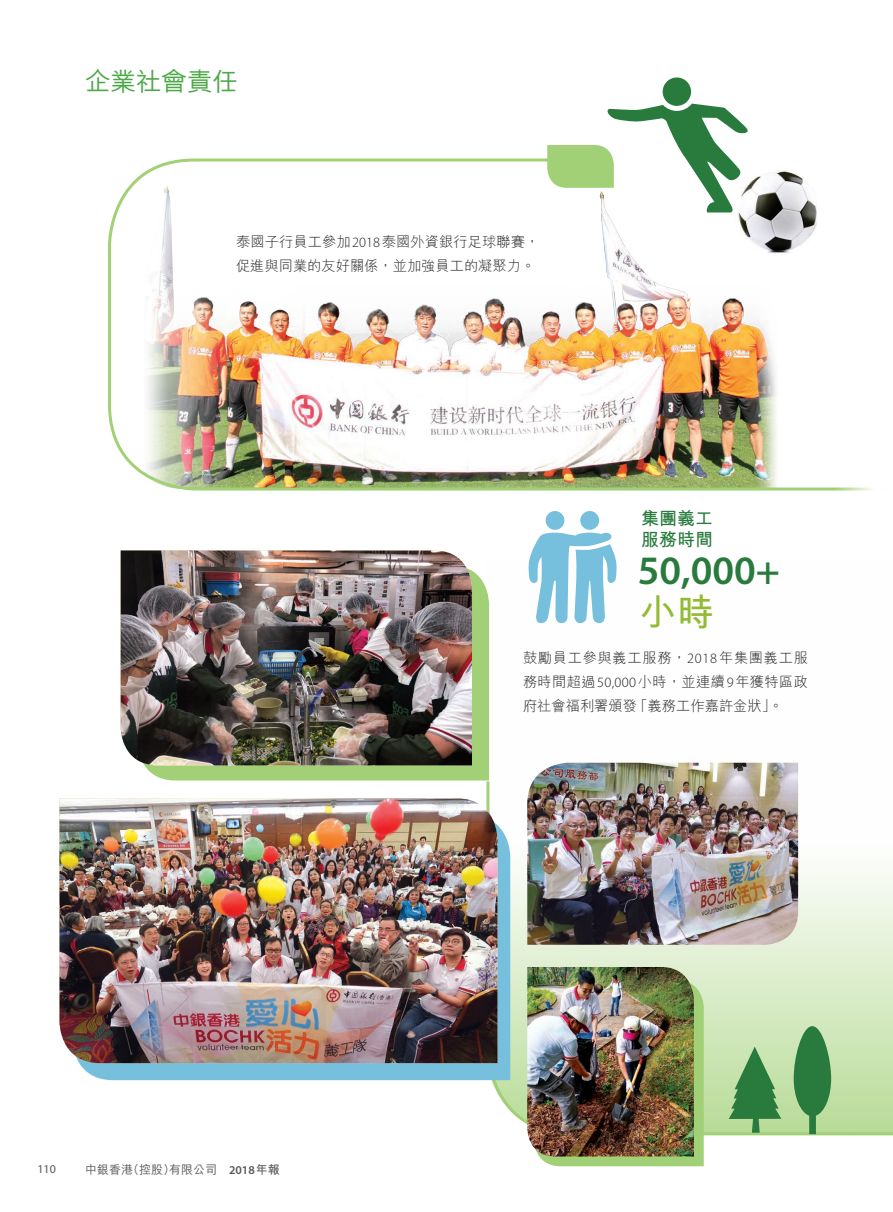
<style>
.page{position:relative;width:893px;height:1212px;background:#fff}
.page>*{position:absolute;margin:0;border:0;box-sizing:border-box;transform-origin:0 0}
.t1{font:600 40.5px "Myriad Pro";color:#287a3d}
.t2{font:700 37.5px "M Hei HK";color:#92bb34}
.t3{font:500 25.5px "M Hei HK";color:#4ca847}
.t4{font:700 18px/21px "M Hei HK";color:#287a3d}
.t5{font:300 14.25px/24px "M Hei HK";letter-spacing:.005em;color:#231f20}
.t6{font:500 12px "M Hei HK";color:#57585a}
.t7{font:12px "Myriad Pro";color:#57585a}
.s1{font-family:"Myriad Pro"}
.s2{font-family:"Myriad Pro";font-weight:600}
.s3{font-weight:700}
</style>
<div class="page">
<svg style="left:485px;top:780px;width:408px;height:356px"></svg>
<img style="left:108px;top:158px;width:764px;height:333px">
<svg style="left:144px;top:571px;width:345px;height:209px;fill:#a1d076"></svg>
<svg style="left:547px;top:77px;width:204px;height:135px"></svg>
<div style="left:580px;top:511px;width:19px;height:19px;background:#76bfdd;border-radius:50%"></div>
<div style="left:546px;top:511px;width:18px;height:19px;background:#76bfdd;border-radius:50%"></div>
<svg style="left:528px;top:532px;width:89px;height:91px"></svg>
<img style="left:121px;top:550px;width:351px;height:215px">
<img style="left:527px;top:763px;width:271px;height:182px">
<svg style="left:79px;top:815px;width:431px;height:265px;fill:#76bfdd"></svg>
<img style="left:60px;top:798px;width:437px;height:265px">
<svg style="left:539px;top:980px;width:165px;height:186px"></svg>
<img style="left:527px;top:967px;width:167px;height:189px">
<svg style="left:794px;top:1026px;width:37px;height:108px"></svg>
<svg style="left:729px;top:1046px;width:52px;height:87px"></svg>
<h3 class="t3" style="left:85px;top:63px;width:154px">企業社會責任</h3>
<p class="t5" style="left:236px;top:229px;width:305px">泰國子行員工參加<span class="s1">2018</span>泰國外資銀行足球聯賽，促進與同業的友好關係，並加強員工的凝聚力。</p>
<p class="t4" style="left:641px;top:506px;width:73px">集團義工服務時間</p>
<h1 class="t1" style="left:638px;top:544px;width:144px">50,000+</h1>
<h2 class="t2" style="left:639px;top:585px;width:77px">小時</h2>
<p class="t7" style="left:37px;top:1161px;width:20px">110</p>
<p class="t6" style="left:85px;top:1160px;width:196px">中銀香港（控股）有限公司 <span class="s2">2018</span><span class="s3">年報</span></p>
<p class="t5" style="left:523px;top:645px;width:286px;text-align:justify">鼓勵員工參與義工服務，<span class="s1">2018</span>年集團義工服務時間超過<span class="s1">50,000</span>小時，並連續<span class="s1">9</span>年獲特區政府社會福利署頒發「義務工作嘉許金狀」。</p>
</div>
